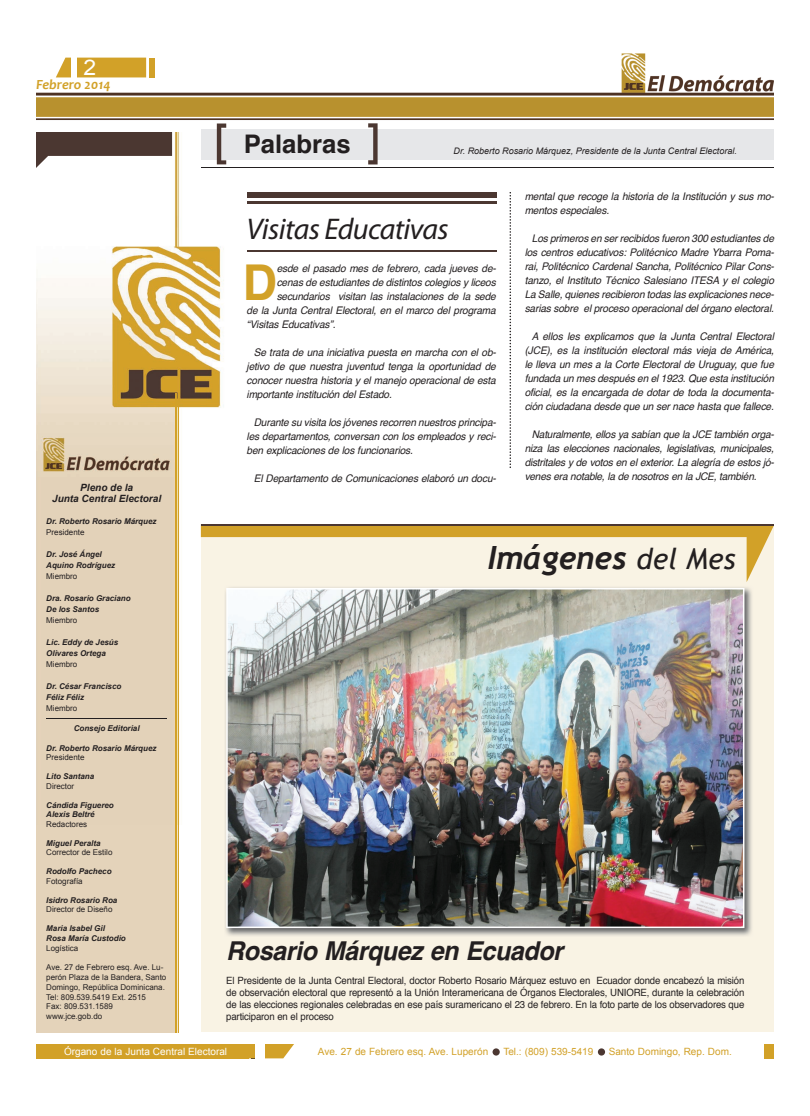
<style>
.page{position:relative;width:810px;height:1116px;background:#fff}
.page>*{position:absolute;margin:0;border:0;box-sizing:border-box;transform-origin:0 0}
.t1{font:700 49.4px "Helvetica";color:#d2a128;scale:.96 1}
.t2{font:italic 700 32px "Trebuchet";color:#231f20}
.t3{font:italic 30px "Myriad Pro";letter-spacing:-.02em;color:#231f20}
.t4{font:italic 700 26px "Helvetica";letter-spacing:-.015em;color:#231f20;scale:.96 1}
.t5{font:700 25.6px "Helvetica";color:#231f20}
.t6{font:21.5px "Arial";color:#fff;scale:1.07 1}
.t7{font:italic 700 14px "Candara";color:#d2a128}
.t8{font:italic 10.5px/14px "Helvetica";letter-spacing:-.01em;color:#231f20;text-align:justify;scale:.96 1}
.t9{font:10px/12px "Helvetica";letter-spacing:-.015em;color:#231f20;text-align:justify;scale:.96 1}
.t10{font:10px "Arial";color:#d2a128}
.t11{font:10px "Arial";color:#fff}
.t12{font:italic 700 10px/11px "Arial";color:#231f20;text-align:center}
.t13{font:italic 9px "Arial";color:#231f20}
.t14{font:italic 700 8px/11px "Arial";color:#231f20}
.t15{font:8px/9.8px "Arial";color:#231f20}
.s1{font-family:"Trebuchet MS";font-weight:400;font-size:29px}
</style>
<div class="page">
<img style="left:36px;top:53px;width:738px;height:67px">
<svg style="left:56px;top:58px;width:90px;height:19px;background:#d4a736"></svg>
<div style="left:72px;top:56px;width:5px;height:23px;background:#fff"></div>
<div style="left:149px;top:58px;width:5px;height:20px;background:#d2a128"></div>
<div style="left:36px;top:1044px;width:213px;height:14px;background:#d2a128"></div>
<div style="left:764px;top:1044px;width:10px;height:14px;background:#d2a128"></div>
<svg style="left:249px;top:1044px;width:45px;height:14px"></svg>
<div style="left:255px;top:1042px;width:10px;height:19px;background:#fff"></div>
<div style="left:493px;top:1048px;width:7px;height:8px;background:#4b3731;border-radius:50%"></div>
<div style="left:598px;top:1048px;width:7px;height:8px;background:#4b3731;border-radius:50%"></div>
<img style="left:36px;top:132px;width:190px;height:901px">
<div style="left:247px;top:192px;width:250px;height:6px;background:#4b3731"></div>
<hr style="left:247px;top:202px;width:250px;height:2px;background:#4b3731">
<div style="left:201px;top:129px;width:573px;height:30px;background:#e6e7e9"></div>
<svg style="left:217px;top:124px;width:9px;height:40px"></svg>
<hr style="left:201px;top:167px;width:573px;height:1px;background:#231f20">
<svg style="left:368px;top:123px;width:10px;height:41px"></svg>
<hr style="left:247px;top:250px;width:250px;height:2px;background:#4b3731">
<svg style="left:510px;top:192px;width:1px;height:276px"></svg>
<div style="left:201px;top:526px;width:573px;height:506px;background:#f9f3e4"></div>
<img style="left:225px;top:587px;width:527px;height:349px">
<img style="left:226px;top:588px;width:518px;height:340px">
<svg style="left:201px;top:526px;width:573px;height:56px"></svg>
<hr style="left:201px;top:524px;width:573px;height:2px;background:#4b3731">
<svg style="left:36px;top:132px;width:136px;height:36px"></svg>
<hr style="left:178px;top:393px;width:1px;height:640px;background:#d2a128">
<hr style="left:175px;top:393px;width:2px;height:640px;background:#d2a128">
<hr style="left:46px;top:718px;width:121px;height:1px;background:#231f20">
<h3 class="t6" style="left:83px;top:55px;width:13px">2</h3>
<h3 class="t7" style="left:36px;top:76px;width:76px">Febrero 2014</h3>
<p class="t12" style="left:52px;top:482px;width:110px">Pleno de la<br>Junta Central Electoral</p>
<p class="t14" style="left:46px;top:515px;width:112px">Dr. Roberto Rosario Márquez</p>
<p class="t15" style="left:46px;top:527px;width:40px">Presidente</p>
<p class="t14" style="left:46px;top:548px;width:70px">Dr. José Ángel<br>Aquino Rodríguez</p>
<p class="t15" style="left:46px;top:571px;width:33px">Miembro</p>
<p class="t14" style="left:46px;top:592px;width:86px">Dra. Rosario Graciano<br>De los Santos</p>
<p class="t15" style="left:46px;top:615px;width:33px">Miembro</p>
<p class="t14" style="left:46px;top:636px;width:74px">Lic. Eddy de Jesús<br>Olivares Ortega</p>
<p class="t15" style="left:46px;top:659px;width:33px">Miembro</p>
<p class="t14" style="left:46px;top:680px;width:77px">Dr. César Francisco<br>Féliz Féliz</p>
<p class="t15" style="left:46px;top:703px;width:33px">Miembro</p>
<p class="t14" style="left:74px;top:723px;width:67px">Consejo Editorial</p>
<p class="t14" style="left:46px;top:742px;width:112px">Dr. Roberto Rosario Márquez</p>
<p class="t15" style="left:46px;top:753px;width:40px">Presidente</p>
<p class="t14" style="left:46px;top:771px;width:50px">Lito Santana</p>
<p class="t15" style="left:46px;top:781px;width:30px">Director</p>
<p class="t14" style="left:46px;top:800px;width:69px;line-height:9.5px">Cándida Figuereo<br>Alexis Beltré</p>
<p class="t15" style="left:46px;top:819px;width:42px">Redactores</p>
<p class="t14" style="left:46px;top:837px;width:56px">Miguel Peralta</p>
<p class="t15" style="left:46px;top:848px;width:68px">Corrector de Estilo</p>
<p class="t14" style="left:46px;top:866px;width:67px">Rodolfo Pacheco</p>
<p class="t15" style="left:46px;top:876px;width:38px">Fotografía</p>
<p class="t14" style="left:46px;top:894px;width:73px">Isidro Rosario Roa</p>
<p class="t15" style="left:46px;top:905px;width:68px">Director de Diseño</p>
<p class="t14" style="left:46px;top:924px;width:81px;line-height:9.5px">Maria Isabel Gil<br>Rosa María Custodio</p>
<p class="t15" style="left:46px;top:943px;width:34px">Logística</p>
<p class="t15" style="left:46px;top:962px;width:122px">Ave. 27 de Febrero esq. Ave. Lu&shy;perón Plaza de la Bandera, Santo<br>Domingo, República Dominicana.<br>Tel: 809.539.5419 Ext. 2515<br>Fax: 809.531.1589 www.jce.gob.do</p>
<h3 class="t5" style="left:244px;top:124px;width:108px">Palabras</h3>
<p class="t13" style="left:454px;top:146px;width:285px">Dr. Roberto Rosario Márquez, Presidente de la Junta Central Electoral.</p>
<h3 class="t3" style="left:247px;top:210px;width:203px">Visitas Educativas</h3>
<h1 class="t1" style="left:243px;top:243px;width:37px">D</h1>
<p class="t8" style="left:277px;top:261px;width:230px">esde el pasado mes de febrero, cada jueves de-</p>
<p class="t8" style="left:277px;top:275px;width:230px">cenas de estudiantes de distintos colegios y liceos</p>
<p class="t8" style="left:277px;top:289px;width:230px">secundarios visitan las instalaciones de la sede</p>
<p class="t8" style="left:247px;top:303px;width:261px">de la Junta Central Electoral, en el marco del programa</p>
<p class="t8" style="left:247px;top:317px;width:94px">“Visitas Educativas”.</p>
<p class="t8" style="left:247px;top:345px;width:261px;text-indent:7px">Se trata de una iniciativa puesta en marcha con el ob&shy;jetivo de que nuestra juventud tenga la oportunidad de conocer nuestra historia y el manejo operacional de esta importante institución del Estado.</p>
<p class="t8" style="left:247px;top:415px;width:261px;text-indent:7px">Durante su visita los jóvenes recorren nuestros principa&shy;les departamentos, conversan con los empleados y reci&shy;ben explicaciones de los funcionarios.</p>
<p class="t8" style="left:254px;top:471px;width:254px">El Departamento de Comunicaciones elaboró un docu-</p>
<p class="t8" style="left:525px;top:189px;width:261px">mental que recoge la historia de la Institución y sus mo&shy;mentos especiales.</p>
<p class="t8" style="left:525px;top:231px;width:261px;text-indent:7px">Los primeros en ser recibidos fueron 300 estudiantes de los centros educativos: Politécnico Madre Ybarra Poma&shy;rai, Politécnico Cardenal Sancha, Politécnico Pilar Cons&shy;tanzo, el Instituto Técnico Salesiano ITESA y el colegio La Salle, quienes recibieron todas las explicaciones nece&shy;sarias sobre el proceso operacional del órgano electoral.</p>
<p class="t8" style="left:525px;top:329px;width:261px;text-indent:7px">A ellos les explicamos que la Junta Central Electoral (JCE), es la institución electoral más vieja de América, le lleva un mes a la Corte Electoral de Uruguay, que fue fundada un mes después en el 1923. Que esta institución oficial, es la encargada de dotar de toda la documenta&shy;ción ciudadana desde que un ser nace hasta que fallece.</p>
<p class="t8" style="left:525px;top:427px;width:261px;text-indent:7px">Naturalmente, ellos ya sabían que la JCE también orga&shy;niza las elecciones nacionales, legislativas, municipales, distritales y de votos en el exterior. La alegría de estos jó&shy;venes era notable, la de nosotros en la JCE, también.</p>
<h2 class="t2" style="left:487px;top:539px;width:250px">Imágenes <span class="s1">del Mes</span></h2>
<h3 class="t4" style="left:226px;top:929px;width:352px">Rosario Márquez en Ecuador</h3>
<p class="t9" style="left:226px;top:975px;width:541px">El Presidente de la Junta Central Electoral, doctor Roberto Rosario Márquez estuvo en Ecuador donde encabezó la misión de observación electoral que representó a la Unión Interamericana de Órganos Electorales, UNIORE, durante la celebración de las elecciones regionales celebradas en ese país suramericano el 23 de febrero. En la foto parte de los observadores que participaron en el proceso</p>
<p class="t11" style="left:64px;top:1045px;width:165px">Órgano de la Junta Central Electoral</p>
<p class="t10" style="left:318px;top:1046px;width:172px">Ave. 27 de Febrero esq. Ave. Luperón</p>
<p class="t10" style="left:503px;top:1046px;width:92px">Tel.: (809) 539-5419</p>
<p class="t10" style="left:609px;top:1046px;width:125px">Santo Domingo, Rep. Dom.</p>
</div>
